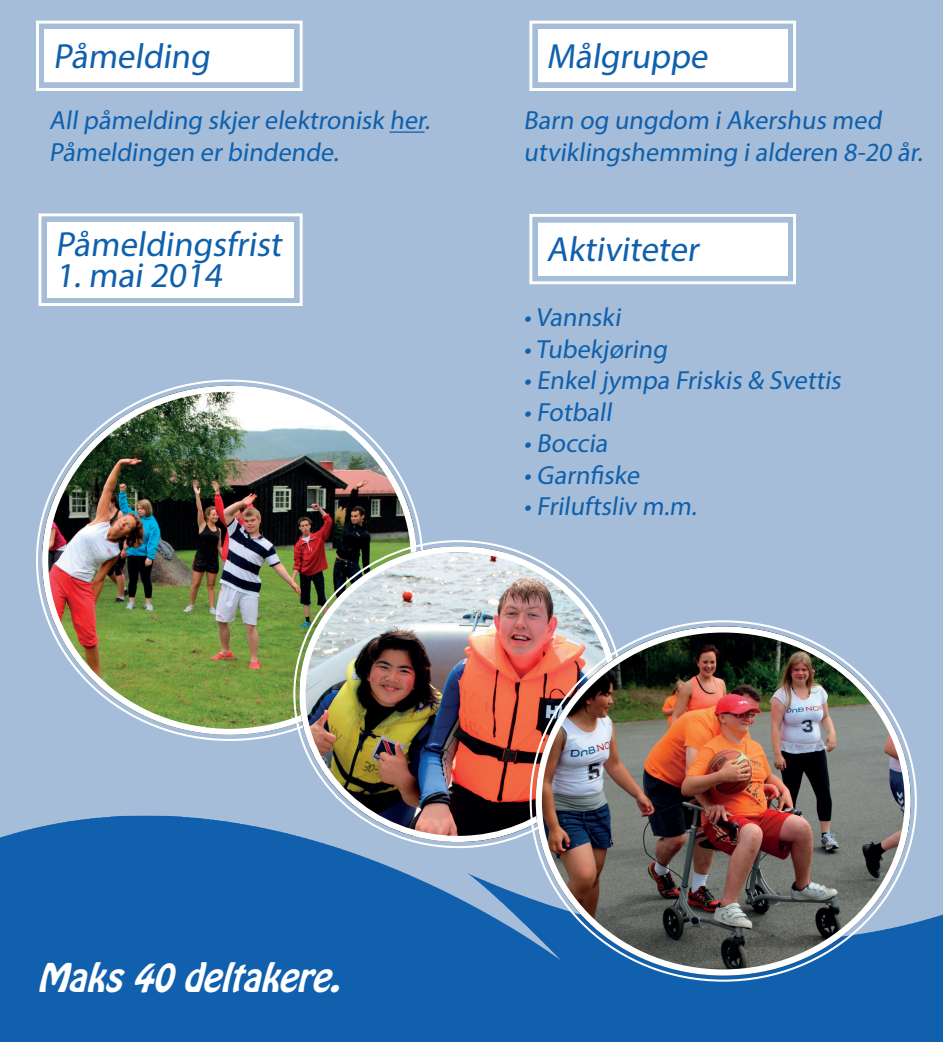
<style>
.page{position:relative;width:943px;height:1042px;background:#a5bdd8}
.page>*{position:absolute;margin:0;border:0;box-sizing:border-box;transform-origin:0 0}
.t1{font:35px/31.5px "Myriad Pro";color:#0f60ad}
.t2{font:italic 35px "Hobo Std";color:#fff}
.t3{font:26.25px/31.5px "Myriad Pro";color:#0f60ad}
</style>
<div class="page">
<svg style="left:36px;top:20px;width:267px;height:71px"></svg>
<div style="left:45px;top:29px;width:249px;height:53px;border:9px solid #fff"></div>
<svg style="left:38px;top:213px;width:265px;height:93px"></svg>
<div style="left:47px;top:222px;width:247px;height:75px;border:9px solid #fff"></div>
<svg style="left:529px;top:20px;width:267px;height:71px"></svg>
<div style="left:538px;top:29px;width:249px;height:53px;border:9px solid #fff"></div>
<svg style="left:529px;top:214px;width:267px;height:71px"></svg>
<div style="left:538px;top:223px;width:249px;height:52px;border:9px solid #fff"></div>
<img style="left:0;top:503px;width:943px;height:539px">
<hr style="left:389px;top:131px;width:35px;height:2px;background:#0f60ad">
<img style="left:42px;top:386px;width:371px;height:343px">
<img style="left:299px;top:552px;width:318px;height:290px">
<img style="left:536px;top:626px;width:374px;height:343px">
<h1 class="t1" style="left:53px;top:40px;width:164px">Påmelding</h1>
<p class="t3" style="left:49px;top:104px;width:386px">Allpåmelding skjer elektronisk her.<br>Påmeldingen er bindende.</p>
<h1 class="t1" style="left:56px;top:227px;width:233px">Påmeldingsfrist<br>1.mai2014</h1>
<h1 class="t1" style="left:546px;top:40px;width:168px">Målgruppe</h1>
<p class="t3" style="left:523px;top:104px;width:405px">Barn og ungdom iAkershus med utviklingshemming ialderen 8-20 år.</p>
<h1 class="t1" style="left:546px;top:233px;width:159px">Aktiviteter</h1>
<p class="t3" style="left:523px;top:301px;width:103px">•Vannski</p>
<p class="t3" style="left:523px;top:333px;width:149px">•Tubekjøring</p>
<p class="t3" style="left:523px;top:364px;width:323px">•Enkeljympa Friskis &amp; Svettis</p>
<p class="t3" style="left:523px;top:396px;width:94px">•Fotball</p>
<p class="t3" style="left:523px;top:427px;width:90px">•Boccia</p>
<p class="t3" style="left:523px;top:459px;width:122px">•Garnfiske</p>
<p class="t3" style="left:523px;top:490px;width:179px">•Friluftsliv m.m.</p>
<h1 class="t2" style="left:37px;top:954px;width:317px">Maks40deltakere.</h1>
</div>
